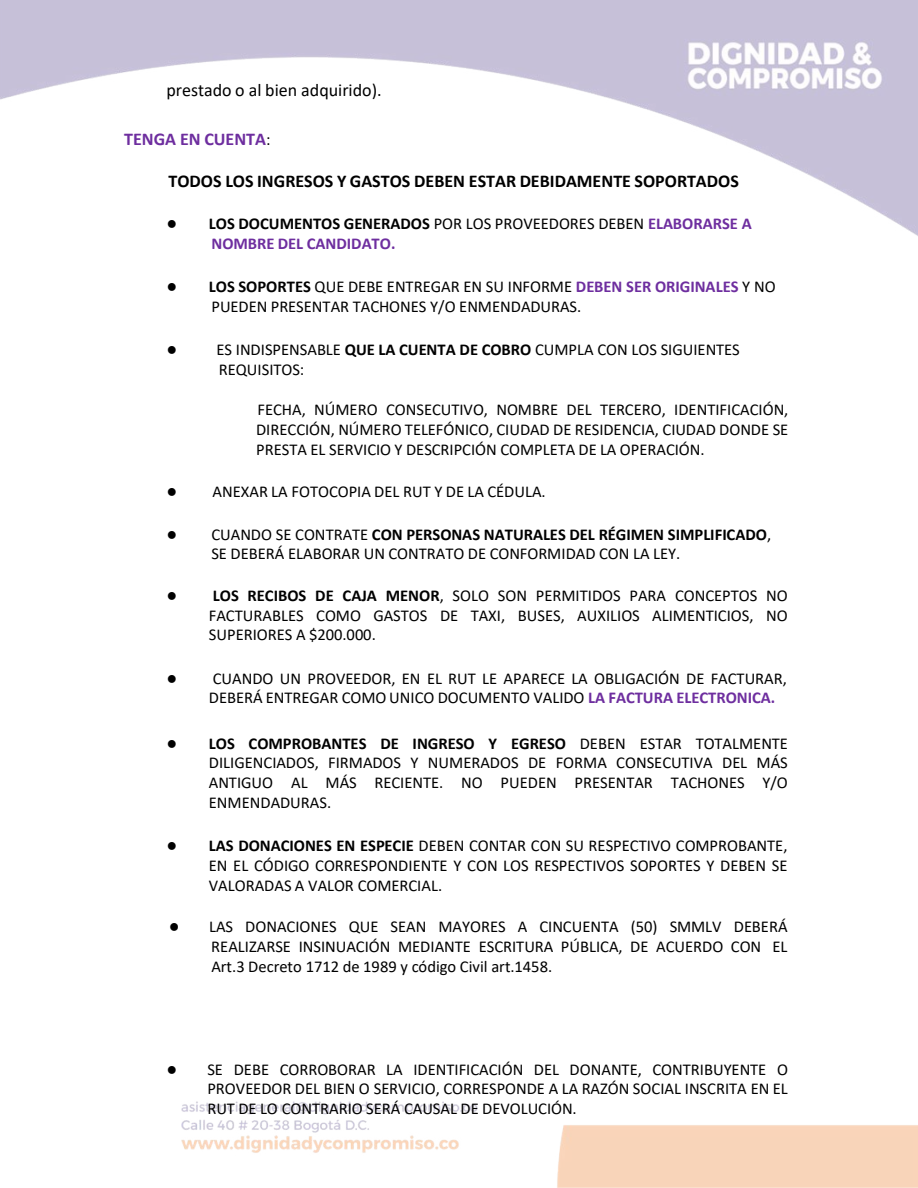
<style>
.page{position:relative;width:918px;height:1188px;background:#fff}
.page>*{position:absolute;margin:0;border:0;box-sizing:border-box;transform-origin:0 0}
.t1{font:700 18px "Calibri";color:#000}
.t2{font:18px "Calibri";color:#000}
.t3{font:700 18px "Calibri";color:#6e2e9f}
.t4{font:16.5px/19.6px "Calibri";color:#000;text-align:justify}
.t5{font:700 16.5px/19.5px "Calibri";color:#6e2e9f}
.s1{font-weight:400;font-size:16.5px;color:#000}
.s2{font-weight:400;font-size:18px;color:#000}
.s3{color:#000}
.s4{font-weight:400;color:#000}
.s5{font-size:18px}
.s6{font-weight:700}
.s7{font-weight:700;color:#6e2e9f}
</style>
<div class="page">
<img style="left:0;top:0;width:918px;height:236px">
<img style="left:181px;top:1101px;width:737px;height:87px">
<p class="t2" style="left:166px;top:77px;width:217px">prestado o al bien adquirido).</p>
<p class="t3" style="left:124px;top:127px;width:148px">TENGA EN CUENTA<span class="s1">:</span></p>
<p class="t1" style="left:168px;top:169px;width:572px">TODOS LOS INGRESOS Y GASTOS DEBEN ESTAR DEBIDAMENTE SOPORTADOS</p>
<p class="t5" style="left:211px;top:214px;width:542px;text-indent:-45px"><span class="s2">●</span> <span class="s3">LOS DOCUMENTOS GENERADOS</span> <span class="s4">POR LOS PROVEEDORES DEBEN</span> ELABORARSE A<br>NOMBRE DEL CANDIDATO.</p>
<p class="t4" style="left:211px;top:277px;width:566px;line-height:19.2px;text-indent:-45px"><span class="s5">●</span> <span class="s6">LOS SOPORTES</span> QUE DEBE ENTREGAR EN SU INFORME <span class="s7">DEBEN SER ORIGINALES</span> Y NO<br>PUEDEN PRESENTAR TACHONES Y/O ENMENDADURAS.</p>
<p class="t4" style="left:219px;top:340px;width:523px;text-indent:-52px"><span class="s5">●</span> ES INDISPENSABLE <span class="s6">QUE LA CUENTA DE COBRO</span> CUMPLA CON LOS SIGUIENTES<br>REQUISITOS:</p>
<p class="t4" style="left:256px;top:399px;width:534px;line-height:20.1px">FECHA, NÚMERO CONSECUTIVO, NOMBRE DEL TERCERO, IDENTIFICACIÓN, DIRECCIÓN, NÚMERO TELEFÓNICO, CIUDAD DE RESIDENCIA, CIUDAD DONDE SE PRESTA EL SERVICIO Y DESCRIPCIÓN COMPLETA DE LA OPERACIÓN.</p>
<p class="t4" style="left:166px;top:481px;width:381px"><span class="s5">●</span> ANEXAR LA FOTOCOPIA DEL RUT Y DE LA CÉDULA.</p>
<p class="t4" style="left:211px;top:524px;width:561px;line-height:19.2px;text-indent:-45px"><span class="s5">●</span> CUANDO SE CONTRATE <span class="s6">CON PERSONAS NATURALES DEL RÉGIMEN SIMPLIFICADO</span>,<br>SE DEBERÁ ELABORAR UN CONTRATO DE CONFORMIDAD CON LA LEY.</p>
<p class="t4" style="left:209px;top:585px;width:580px;text-indent:-42px"><span class="s5">●</span> <span class="s6">LOS RECIBOS DE CAJA MENOR</span>, SOLO SON PERMITIDOS PARA CONCEPTOS NO FACTURABLES COMO GASTOS DE TAXI, BUSES, AUXILIOS ALIMENTICIOS, NO SUPERIORES A $200.000.</p>
<p class="t4" style="left:209px;top:668px;width:580px;line-height:19.2px;text-indent:-42px"><span class="s5">●</span> CUANDO UN PROVEEDOR, EN EL RUT LE APARECE LA OBLIGACIÓN DE FACTURAR,<br>DEBERÁ ENTREGAR COMO UNICO DOCUMENTO VALIDO <span class="s7">LA FACTURA ELECTRONICA.</span></p>
<p class="t4" style="left:209px;top:733px;width:581px;text-indent:-42px"><span class="s5">●</span> <span class="s6">LOS COMPROBANTES DE INGRESO Y EGRESO</span> DEBEN ESTAR TOTALMENTE DILIGENCIADOS, FIRMADOS Y NUMERADOS DE FORMA CONSECUTIVA DEL MÁS ANTIGUO AL MÁS RECIENTE. NO PUEDEN PRESENTAR TACHONES Y/O ENMENDADURAS.</p>
<p class="t4" style="left:209px;top:835px;width:580px;text-indent:-42px"><span class="s5">●</span> <span class="s6">LAS DONACIONES EN ESPECIE</span> DEBEN CONTAR CON SU RESPECTIVO COMPROBANTE, EN EL CÓDIGO CORRESPONDIENTE Y CON LOS RESPECTIVOS SOPORTES Y DEBEN SE VALORADAS A VALOR COMERCIAL.</p>
<p class="t4" style="left:211px;top:917px;width:578px;text-indent:-43px"><span class="s5">●</span> LAS DONACIONES QUE SEAN MAYORES A CINCUENTA (50) SMMLV DEBERÁ REALIZARSE INSINUACIÓN MEDIANTE ESCRITURA PÚBLICA, DE ACUERDO CON EL Art.3 Decreto 1712 de 1989 y código Civil art.1458.</p>
<p class="t4" style="left:207px;top:1059px;width:582px;text-indent:-41px"><span class="s5">●</span> SE DEBE CORROBORAR LA IDENTIFICACIÓN DEL DONANTE, CONTRIBUYENTE O PROVEEDOR DEL BIEN O SERVICIO, CORRESPONDE A LA RAZÓN SOCIAL INSCRITA EN EL RUT DE LO CONTRARIO SERÁ CAUSAL DE DEVOLUCIÓN.</p>
</div>
